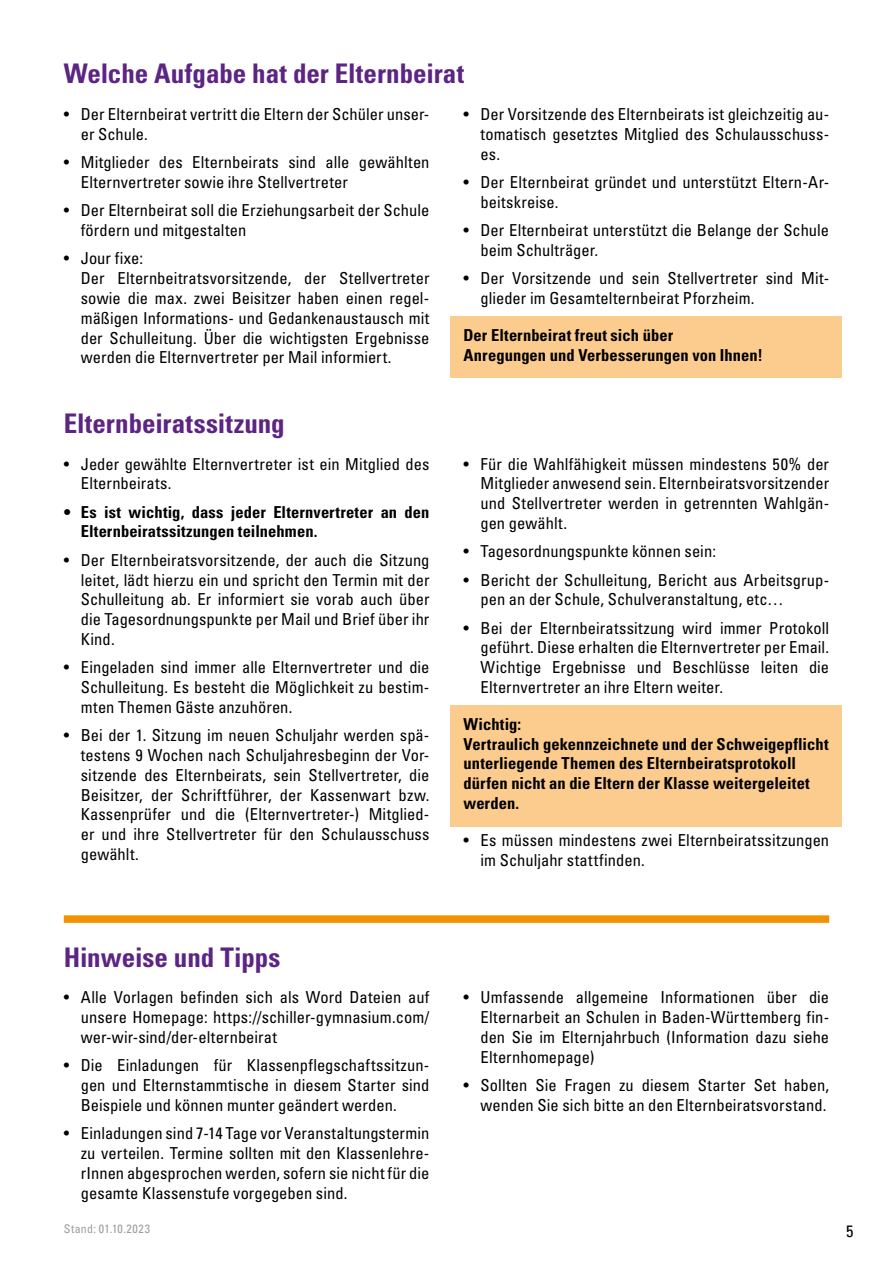
<style>
.page{position:relative;width:893px;height:1263px;background:#fff}
.page>*{position:absolute;margin:0;border:0;box-sizing:border-box;transform-origin:0 0}
.t1{font:700 condensed 27px "Univers LT Std";color:#5c2483}
.t2{font:condensed 16.5px/19.8px "Univers LT Std";letter-spacing:.005em;color:#000}
.t3{font:700 condensed 16.5px/19.8px "Univers LT Std";letter-spacing:.005em;color:#000}
.t4{font:condensed 12px "Univers LT Std";letter-spacing:.035em;color:#9d9d9c}
</style>
<div class="page">
<div style="left:451px;top:316px;width:391px;height:62px;background:#fccb8e"></div>
<div style="left:451px;top:705px;width:391px;height:121px;background:#fccb8e"></div>
<div style="left:64px;top:915px;width:765px;height:8px;background:#f39200"></div>
<h1 class="t1" style="left:64px;top:57px;width:402px">Welche Aufgabe hat der Elternbeirat</h1>
<p class="t2" style="left:81px;top:104px;width:350px;text-indent:-17px">• Der Elternbeirat vertritt die Eltern der Schüler unser&shy;er Schule.</p>
<p class="t2" style="left:81px;top:152px;width:350px;text-indent:-17px">• Mitglieder des Elternbeirats sind alle gewählten<br>Elternvertreter sowie ihre Stellvertreter</p>
<p class="t2" style="left:81px;top:200px;width:350px;text-indent:-17px">• Der Elternbeirat soll die Erziehungsarbeit der Schule fördern und mitgestalten</p>
<p class="t2" style="left:81px;top:248px;width:350px;text-indent:-17px">• Jour fixe:<br>Der Elternbeitratsvorsitzende, der Stellvertreter sowie die max. zwei Beisitzer haben einen regel&shy;mäßigen Informations- und Gedankenaustausch mit der Schulleitung. Über die wichtigsten Ergebnisse werden die Elternvertreter per Mail informiert.</p>
<p class="t2" style="left:480px;top:104px;width:350px;text-align:justify;text-indent:-17px">• Der Vorsitzende des Elternbeirats ist gleichzeitig au&shy;tomatisch gesetztes Mitglied des Schulausschuss&shy;es.</p>
<p class="t2" style="left:480px;top:172px;width:350px;text-indent:-17px">• Der Elternbeirat gründet und unterstützt Eltern-Ar&shy;beitskreise.</p>
<p class="t2" style="left:480px;top:220px;width:350px;text-indent:-17px">• Der Elternbeirat unterstützt die Belange der Schule beim Schulträger.</p>
<p class="t2" style="left:480px;top:268px;width:350px;text-indent:-17px">• Der Vorsitzende und sein Stellvertreter sind Mit&shy;glieder im Gesamtelternbeirat Pforzheim.</p>
<p class="t3" style="left:463px;top:325px;width:301px">Der Elternbeirat freut sich über<br>Anregungen und Verbesserungen von Ihnen!</p>
<h1 class="t1" style="left:64px;top:406px;width:223px">Elternbeiratssitzung</h1>
<p class="t2" style="left:81px;top:453px;width:350px;text-indent:-17px">• Jeder gewählte Elternvertreter ist ein Mitglied des<br>Elternbeirats.</p>
<p class="t3" style="left:81px;top:502px;width:350px;text-indent:-17px">• Es ist wichtig, dass jeder Elternvertreter an den<br>Elternbeiratssitzungen teilnehmen.</p>
<p class="t2" style="left:81px;top:550px;width:350px;text-align:justify;text-indent:-17px">• Der Elternbeiratsvorsitzende, der auch die Sitzung leitet, lädt hierzu ein und spricht den Termin mit der Schulleitung ab. Er informiert sie vorab auch über die Tagesordnungspunkte per Mail und Brief über ihr Kind.</p>
<p class="t2" style="left:81px;top:657px;width:350px;text-align:justify;text-indent:-17px">• Eingeladen sind immer alle Elternvertreter und die Schulleitung. Es besteht die Möglichkeit zu bestim&shy;mten Themen Gäste anzuhören.</p>
<p class="t2" style="left:81px;top:725px;width:350px;text-align:justify;text-indent:-17px">• Bei der 1. Sitzung im neuen Schuljahr werden spä&shy;testens 9 Wochen nach Schuljahresbeginn der Vor&shy;sitzende des Elternbeirats, sein Stellvertreter, die Beisitzer, der Schriftführer, der Kassenwart bzw.<br>Kassenprüfer und die (Elternvertreter-) Mitglied&shy;er und ihre Stellvertreter für den Schulausschuss gewählt.</p>
<h1 class="t1" style="left:64px;top:940px;width:218px">Hinweise und Tipps</h1>
<p class="t2" style="left:81px;top:987px;width:350px;text-align:justify;text-indent:-17px">• Alle Vorlagen befinden sich als Word Dateien auf unsere Homepage: https://schiller-gymnasium.com/ wer-wir-sind/der-elternbeirat</p>
<p class="t2" style="left:81px;top:1055px;width:350px;text-align:justify;text-indent:-17px">• Die Einladungen für Klassenpflegschaftssitzun&shy;gen und Elternstammtische in diesem Starter sind Beispiele und können munter geändert werden.</p>
<p class="t2" style="left:81px;top:1123px;width:350px;text-align:justify;text-indent:-17px">• Einladungen sind 7-14 Tage vor Veranstaltungstermin zu verteilen. Termine sollten mit den Klassenlehre&shy;rInnen abgesprochen werden, sofern sie nicht für die gesamte Klassenstufe vorgegeben sind.</p>
<p class="t2" style="left:480px;top:453px;width:350px;text-align:justify;text-indent:-17px">• Für die Wahlfähigkeit müssen mindestens 50% der Mitglieder anwesend sein. Elternbeiratsvorsitzender und Stellvertreter werden in getrennten Wahlgän&shy;gen gewählt.</p>
<p class="t2" style="left:463px;top:541px;width:254px">• Tagesordnungspunkte können sein:</p>
<p class="t2" style="left:480px;top:569px;width:350px;text-indent:-17px">• Bericht der Schulleitung, Bericht aus Arbeitsgrup&shy;pen an der Schule, Schulveranstaltung, etc…</p>
<p class="t2" style="left:480px;top:618px;width:350px;text-align:justify;text-indent:-17px">• Bei der Elternbeiratssitzung wird immer Protokoll geführt. Diese erhalten die Elternvertreter per Email.<br>Wichtige Ergebnisse und Beschlüsse leiten die Elternvertreter an ihre Eltern weiter.</p>
<p class="t3" style="left:463px;top:714px;width:367px">Wichtig:<br>Vertraulich gekennzeichnete und der Schweigepflicht unterliegende Themen des Elternbeiratsprotokoll dürfen nicht an die Eltern der Klasse weitergeleitet werden.</p>
<p class="t2" style="left:480px;top:830px;width:350px;text-indent:-17px">• Es müssen mindestens zwei Elternbeiratssitzungen im Schuljahr stattfinden.</p>
<p class="t2" style="left:480px;top:987px;width:350px;text-align:justify;text-indent:-17px">• Umfassende allgemeine Informationen über die Elternarbeit an Schulen in Baden-Württemberg fin&shy;den Sie im Elternjahrbuch (Information dazu siehe Elternhomepage)</p>
<p class="t2" style="left:463px;top:1075px;width:367px;text-align:right">• Sollten Sie Fragen zu diesem Starter Set haben, wenden Sie sich bitte an den Elternbeiratsvorstand.</p>
<p class="t4" style="left:64px;top:1221px;width:88px">Stand: 01.10.2023</p>
<p class="t2" style="left:846px;top:1221px;width:9px">5</p>
</div>
